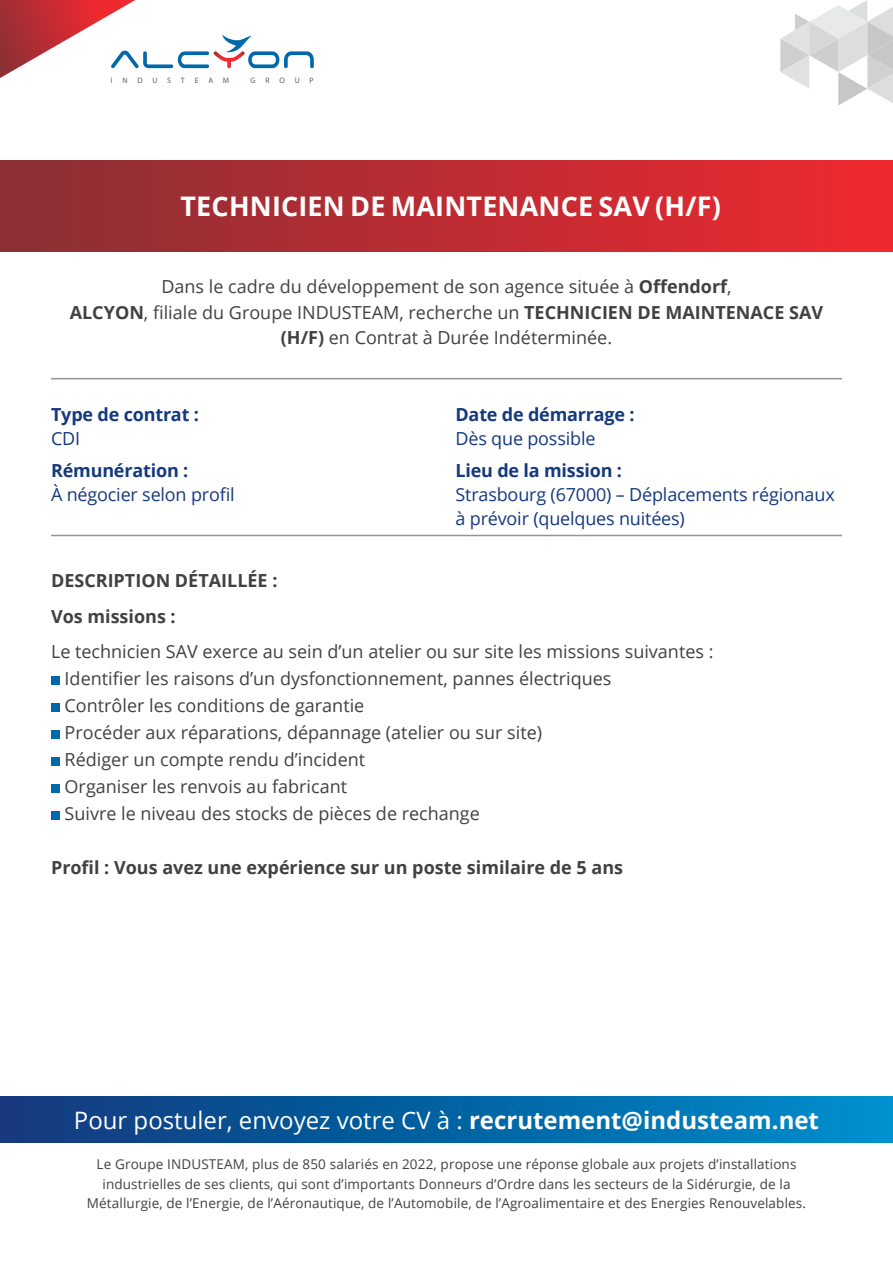
<style>
.page{position:relative;width:893px;height:1263px;background:#fff}
.page>*{position:absolute;margin:0;border:0;box-sizing:border-box;transform-origin:0 0}
.t1{font:700 27px "Open Sans";letter-spacing:.005em;color:#fff}
.t2{font:24px "Open Sans";color:#fff}
.t3{font:18px/27px "Open Sans";color:#414042}
.t4{font:18px/24px "Open Sans";letter-spacing:-.01em;color:#15397e}
.t5{font:700 18px/35.5px "Open Sans";color:#414042}
.t6{font:700 18px "Open Sans";letter-spacing:-.01em;color:#15397e}
.t7{font:13.5px/19.5px "Open Sans";letter-spacing:.01em;color:#414042;text-align:center}
.t8{font:7.8px "Myriad Pro";color:#5d5d60}
.s1{font-weight:700}
</style>
<div class="page">
<svg style="left:780px;top:0;width:113px;height:106px"></svg>
<div style="left:0;top:160px;width:893px;height:92px;background:linear-gradient(to right,#883035,#f02930)"></div>
<div style="left:51px;top:676px;width:9px;height:9px;background:#0069ac"></div>
<div style="left:51px;top:703px;width:9px;height:9px;background:#0069ac"></div>
<div style="left:51px;top:730px;width:9px;height:9px;background:#0069ac"></div>
<div style="left:51px;top:757px;width:9px;height:9px;background:#0069ac"></div>
<div style="left:51px;top:784px;width:9px;height:9px;background:#0069ac"></div>
<div style="left:51px;top:811px;width:9px;height:9px;background:#0069ac"></div>
<div style="left:0;top:1096px;width:893px;height:47px;background:linear-gradient(to right,#0f387b,#008ecc)"></div>
<hr style="left:51px;top:535px;width:791px;height:1px;background:#939598">
<hr style="left:51px;top:378px;width:791px;height:1px;background:#939598">
<svg style="left:0;top:0;width:314px;height:78px"></svg>
<p class="t8" style="left:111px;top:76px;width:3px">I</p>
<p class="t8" style="left:122px;top:76px;width:7px">N</p>
<p class="t8" style="left:137px;top:76px;width:7px">D</p>
<p class="t8" style="left:152px;top:76px;width:7px">U</p>
<p class="t8" style="left:167px;top:76px;width:5px">S</p>
<p class="t8" style="left:181px;top:76px;width:5px">T</p>
<p class="t8" style="left:195px;top:76px;width:5px">E</p>
<p class="t8" style="left:208px;top:76px;width:22px">A M</p>
<p class="t8" style="left:251px;top:76px;width:7px">G</p>
<p class="t8" style="left:265px;top:76px;width:6px">R</p>
<p class="t8" style="left:279px;top:76px;width:7px">O</p>
<p class="t8" style="left:295px;top:76px;width:7px">U</p>
<p class="t8" style="left:310px;top:76px;width:6px">P</p>
<h1 class="t1" style="left:180px;top:187px;width:542px">TECHNICIEN DE MAINTENANCE SAV (H/F)</h1>
<p class="t3" style="left:70px;top:274px;width:755px;line-height:25.5px;text-align:center">Dans le cadre du développement de son agence située à <span class="s1">Offendorf</span>,<br><span class="s1">ALCYON</span>, filiale du Groupe INDUSTEAM, recherche un <span class="s1">TECHNICIEN DE MAINTENACE SAV (H/F)</span> en Contrat à Durée Indéterminée.</p>
<p class="t6" style="left:51px;top:401px;width:149px">Type de contrat :</p>
<p class="t4" style="left:51px;top:426px;width:31px">CDI</p>
<p class="t6" style="left:51px;top:458px;width:139px">Rémunération :</p>
<p class="t4" style="left:51px;top:482px;width:185px">À négocier selon profil</p>
<p class="t6" style="left:455px;top:401px;width:181px">Date de démarrage :</p>
<p class="t4" style="left:455px;top:426px;width:141px">Dès que possible</p>
<p class="t6" style="left:455px;top:458px;width:168px">Lieu de la mission :</p>
<p class="t4" style="left:455px;top:482px;width:381px">Strasbourg (67000) – Déplacements régionaux à prévoir (quelques nuitées)</p>
<p class="t5" style="left:51px;top:562px;width:228px">DESCRIPTION DÉTAILLÉE :<br>Vos missions :</p>
<p class="t3" style="left:65px;top:638px;width:650px;text-indent:-14px">Le technicien SAV exerce au sein d’un atelier ou sur site les missions suivantes :<br>Identifier les raisons d’un dysfonctionnement, pannes électriques<br>Contrôler les conditions de garantie<br>Procéder aux réparations, dépannage (atelier ou sur site)<br>Rédiger un compte rendu d’incident<br>Organiser les renvois au fabricant<br>Suivre le niveau des stocks de pièces de rechange</p>
<p class="t5" style="left:51px;top:849px;width:574px">Profil : Vous avez une expérience sur un poste similaire de 5 ans</p>
<h2 class="t2" style="left:74px;top:1103px;width:747px">Pour postuler, envoyez votre CV à : <span class="s1">recrutement@industeam.net</span></h2>
<p class="t7" style="left:87px;top:1154px;width:721px">Le Groupe INDUSTEAM, plus de 850 salariés en 2022, propose une réponse globale aux projets d’installations industrielles de ses clients, qui sont d’importants Donneurs d’Ordre dans les secteurs de la Sidérurgie, de la<br>Métallurgie, de l’Energie, de l’Aéronautique, de l’Automobile, de l’Agroalimentaire et des Energies Renouvelables.</p>
</div>
